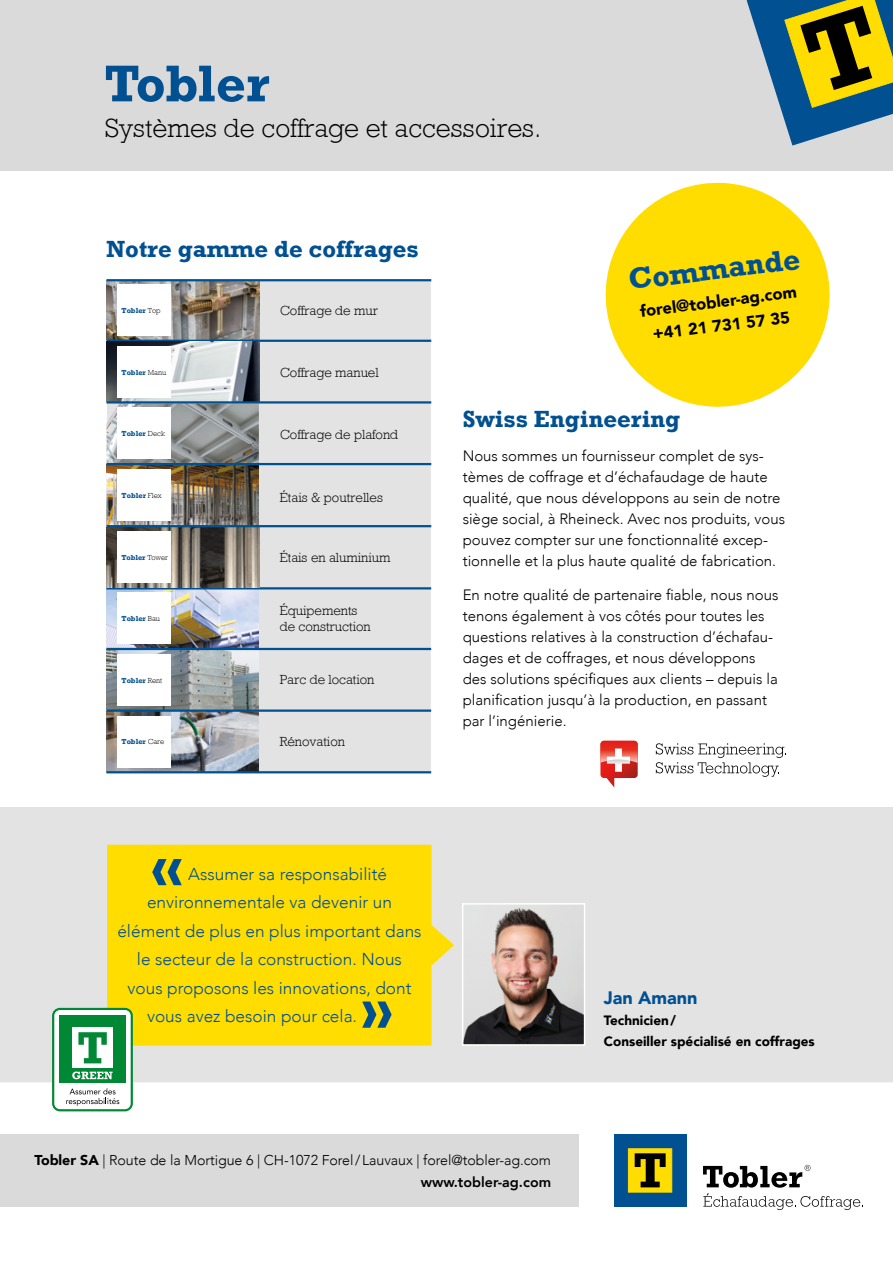
<style>
.page{position:relative;width:893px;height:1263px;background:#fff}
.page>*{position:absolute;margin:0;border:0;box-sizing:border-box;transform-origin:0 0}
.t1{font:700 55.5px "M Rockwell";color:#005092}
.t2{font:700 52.5px "Rockwell Std";color:#005092}
.t3{font:700 30px "Rockwell Std";color:#005092}
.t4{font:300 27px "M Rockwell";color:#000}
.t5{font:700 24px "M Rockwell";color:#005092}
.t6{font:900 18px "Avenir";color:#005092}
.t7{font:300 17.25px "Avenir";color:#005092}
.t8{font:900 16.5px/24px "Avenir";color:#000;text-align:center}
.t9{font:300 15px/21px "Avenir";color:#000}
.t10{font:300 14.25px/22.5px "Avenir";letter-spacing:-.005em;color:#000;text-align:right}
.t11{font:300 13.5px/16.2px "M Rockwell";color:#000}
.t12{font:900 13.5px/21px "Avenir";color:#000}
.t13{font:700 7.5px "M Rockwell";color:#005192}
.s1{font-weight:300;color:#000}
.s2{font-weight:900}
.s3{font-weight:800}
</style>
<div class="page">
<div style="left:0;top:1134px;width:578px;height:72px;background:#dadada"></div>
<div style="left:0;top:807px;width:893px;height:276px;background:#e3e3e3"></div>
<div style="left:107px;top:845px;width:347px;height:201px;background:#fd0"></div>
<img style="left:465px;top:906px;width:117px;height:137px">
<div style="left:462px;top:903px;width:123px;height:143px;border:2px solid #fff"></div>
<div style="left:0;top:0;width:893px;height:170px;background:#dadada"></div>
<svg style="left:747px;top:0;width:146px;height:146px"></svg>
<svg style="left:605px;top:182px;width:225px;height:225px;fill:#fd0"></svg>
<div style="left:106px;top:280px;width:325px;height:493px;background:#e3e3e3;border:1px solid #fff"></div>
<img style="left:106px;top:281px;width:153px;height:59px">
<div style="left:117px;top:284px;width:53px;height:51px;background:#fff"></div>
<hr style="left:106px;top:340px;width:325px;height:2px;background:#005192">
<img style="left:106px;top:404px;width:153px;height:183px">
<div style="left:117px;top:408px;width:54px;height:51px;background:#fff"></div>
<div style="left:117px;top:469px;width:54px;height:51px;background:#fff"></div>
<hr style="left:106px;top:463px;width:325px;height:2px;background:#005192">
<img style="left:106px;top:342px;width:153px;height:59px">
<div style="left:117px;top:346px;width:54px;height:51px;background:#fff"></div>
<hr style="left:106px;top:401px;width:325px;height:3px;background:#005192">
<img style="left:106px;top:650px;width:153px;height:59px">
<img style="left:106px;top:712px;width:153px;height:59px">
<div style="left:117px;top:654px;width:54px;height:51px;background:#fff"></div>
<img style="left:106px;top:589px;width:153px;height:59px">
<div style="left:117px;top:716px;width:54px;height:51px;background:#fff"></div>
<hr style="left:106px;top:587px;width:325px;height:2px;background:#005192">
<hr style="left:106px;top:648px;width:325px;height:2px;background:#005192">
<hr style="left:106px;top:709px;width:325px;height:3px;background:#005192">
<hr style="left:106px;top:771px;width:325px;height:2px;background:#005192">
<div style="left:117px;top:592px;width:54px;height:52px;background:#fff"></div>
<div style="left:117px;top:531px;width:54px;height:51px;background:#fff"></div>
<hr style="left:106px;top:525px;width:325px;height:2px;background:#005192">
<hr style="left:106px;top:279px;width:325px;height:2px;background:#005192">
<svg style="left:600px;top:741px;width:38px;height:46px"></svg>
<svg style="left:656px;top:743px;width:130px;height:34px"></svg>
<svg style="left:52px;top:1008px;width:81px;height:103px"></svg>
<div style="left:614px;top:1134px;width:72px;height:72px;background:#005092"></div>
<div style="left:628px;top:1148px;width:44px;height:44px;background:#fd0;border:1px solid #fd0"></div>
<svg style="left:635px;top:1153px;width:31px;height:34px"></svg>
<svg style="left:703px;top:1165px;width:160px;height:45px"></svg>
<h2 class="t2" style="left:104px;top:53px;width:167px">Tobler</h2>
<h3 class="t4" style="left:104px;top:114px;width:438px">Systèmes de coffrage et accessoires.</h3>
<h3 class="t5" style="left:106px;top:235px;width:314px">Notre gamme de coffrages</h3>
<p class="t13" style="left:122px;top:306px;width:41px">Tobler <span class="s1">Top</span></p>
<p class="t13" style="left:122px;top:368px;width:46px">Tobler <span class="s1">Manu</span></p>
<p class="t11" style="left:280px;top:303px;width:100px">Coffrage de mur</p>
<p class="t11" style="left:280px;top:365px;width:100px">Coffrage manuel</p>
<h3 class="t3" style="left:627px;top:262px;width:174px;rotate:-7deg">Commande</h3>
<p class="t8" style="left:639px;top:299px;width:159px;rotate:-7deg">forel@tobler-ag.com +41 21 731 57 35</p>
<p class="t13" style="left:122px;top:429px;width:45px">Tobler <span class="s1">Deck</span></p>
<p class="t13" style="left:122px;top:491px;width:42px">Tobler <span class="s1">Flex</span></p>
<p class="t13" style="left:122px;top:553px;width:48px">Tobler <span class="s1">Tower</span></p>
<p class="t13" style="left:122px;top:614px;width:40px">Tobler <span class="s1">Bau</span></p>
<p class="t13" style="left:122px;top:676px;width:42px">Tobler <span class="s1">Rent</span></p>
<p class="t11" style="left:280px;top:426px;width:120px">Coffrage de plafond</p>
<p class="t11" style="left:280px;top:489px;width:105px">Étais &amp; poutrelles</p>
<p class="t11" style="left:280px;top:550px;width:112px">Étais en aluminium</p>
<p class="t11" style="left:280px;top:602px;width:92px">Équipements de construction</p>
<p class="t11" style="left:280px;top:672px;width:96px">Parc de location</p>
<h3 class="t5" style="left:463px;top:405px;width:219px">Swiss Engineering</h3>
<p class="t9" style="left:463px;top:446px;width:324px">Nous sommes un fournisseur complet de sys&shy;tèmes de coffrage et d’échafaudage de haute qualité, que nous développons au sein de notre siège social, à Rheineck. Avec nos produits, vous pouvez compter sur une fonctionnalité excep&shy;tionnelle et la plus haute qualité de fabrication.</p>
<p class="t9" style="left:463px;top:584px;width:317px">En notre qualité de partenaire fiable, nous nous tenons également à vos côtés pour toutes les questions relatives à la construction d’échafau&shy;dages et de coffrages, et nous développons des solutions spécifiques aux clients – depuis la planification jusqu’à la production, en passant par l’ingénierie.</p>
<p class="t13" style="left:122px;top:737px;width:44px">Tobler <span class="s1">Care</span></p>
<p class="t11" style="left:280px;top:733px;width:67px">Rénovation</p>
<h1 class="t1" style="left:152px;top:834px;width:32px">«</h1>
<p class="t7" style="left:188px;top:864px;width:200px">Assumer sa responsabilité</p>
<p class="t7" style="left:147px;top:892px;width:246px">environnementale va devenir un</p>
<p class="t7" style="left:117px;top:921px;width:306px">élément de plus en plus important dans</p>
<p class="t7" style="left:137px;top:949px;width:266px">le secteur de la construction. Nous</p>
<p class="t7" style="left:128px;top:978px;width:285px">vous proposons les innovations, dont</p>
<p class="t7" style="left:147px;top:1006px;width:212px">vous avez besoin pour cela.</p>
<h1 class="t1" style="left:362px;top:977px;width:32px">»</h1>
<p class="t6" style="left:604px;top:982px;width:95px">Jan Amann</p>
<p class="t12" style="left:604px;top:1009px;width:213px">Technicien/<br>Conseiller spécialisé en coffrages</p>
<p class="t10" style="left:35px;top:1148px;width:518px"><span class="s2">Tobler SA</span> | Route de la Mortigue 6 | CH-1072 Forel/Lauvaux | forel@tobler-ag.com <span class="s3">www.tobler-ag.com</span></p>
</div>
